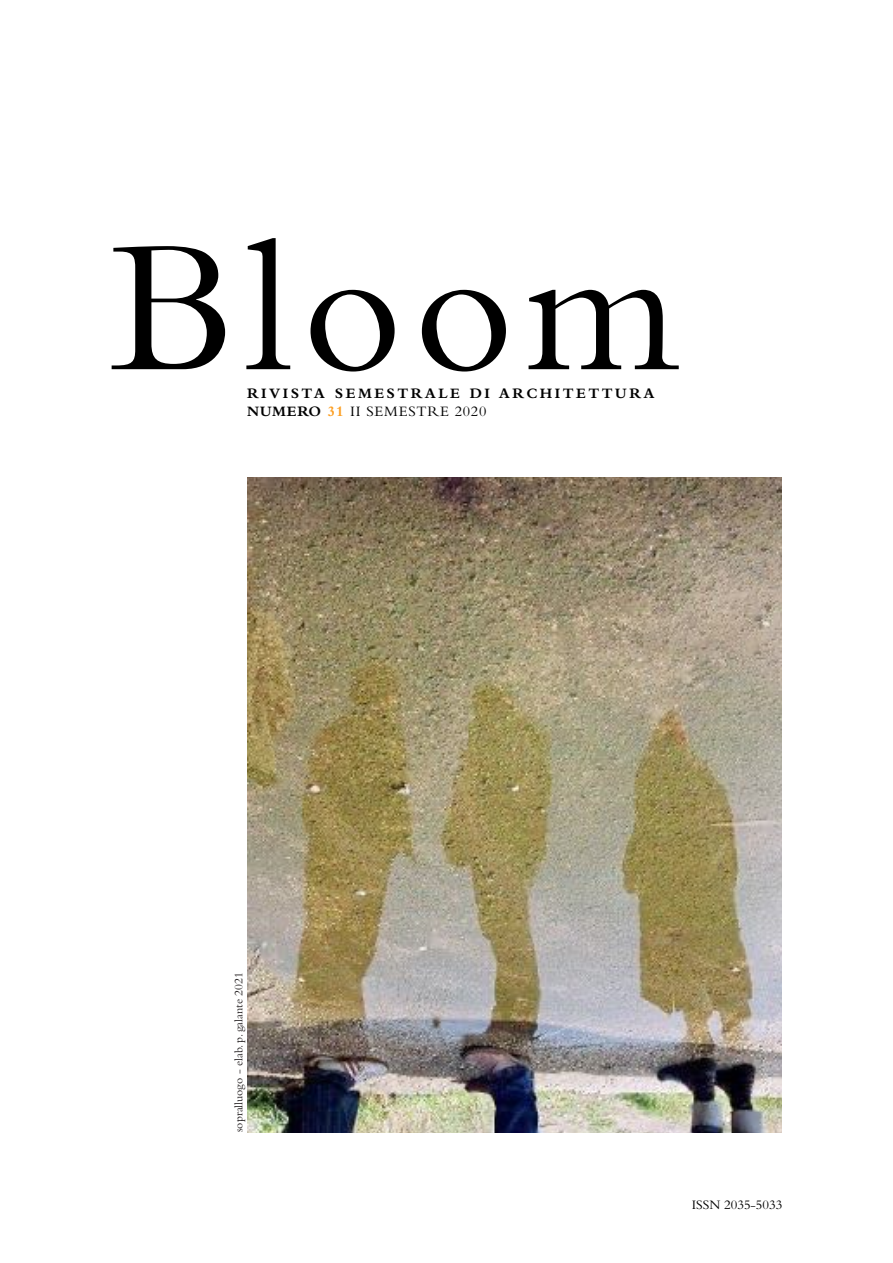
<style>
.page{position:relative;width:893px;height:1263px;background:#fff}
.page>*{position:absolute;margin:0;border:0;box-sizing:border-box;transform-origin:0 0}
.t1{font:195px "Bembo Std";letter-spacing:.05em;color:#000}
.t2{font:700 15px/18px "Bembo Std";letter-spacing:.165em;color:#000}
.t3{font:13.5px "Bembo Std";color:#000}
.t4{font:12px "Bembo Std";color:#231f20}
.s1{color:#fc9e21}
.s2{font-weight:400}
</style>
<div class="page">
<img style="left:247px;top:478px;width:534px;height:654px">
<h1 class="t1" style="left:112px;top:194px;width:569px">Bloom</h1>
<p class="t2" style="left:247px;top:384px;width:409px">RIVISTA SEMESTRALE DI ARCHITETTURA<br>NUMERO <span class="s1">31</span> <span class="s2">II SEMESTRE 2020</span></p>
<p class="t4" style="left:232px;top:1132px;width:161px;rotate:-90deg">sopralluogo - elab. p. galante 2021</p>
<p class="t3" style="left:692px;top:1197px;width:92px">ISSN 2035-5033</p>
</div>
